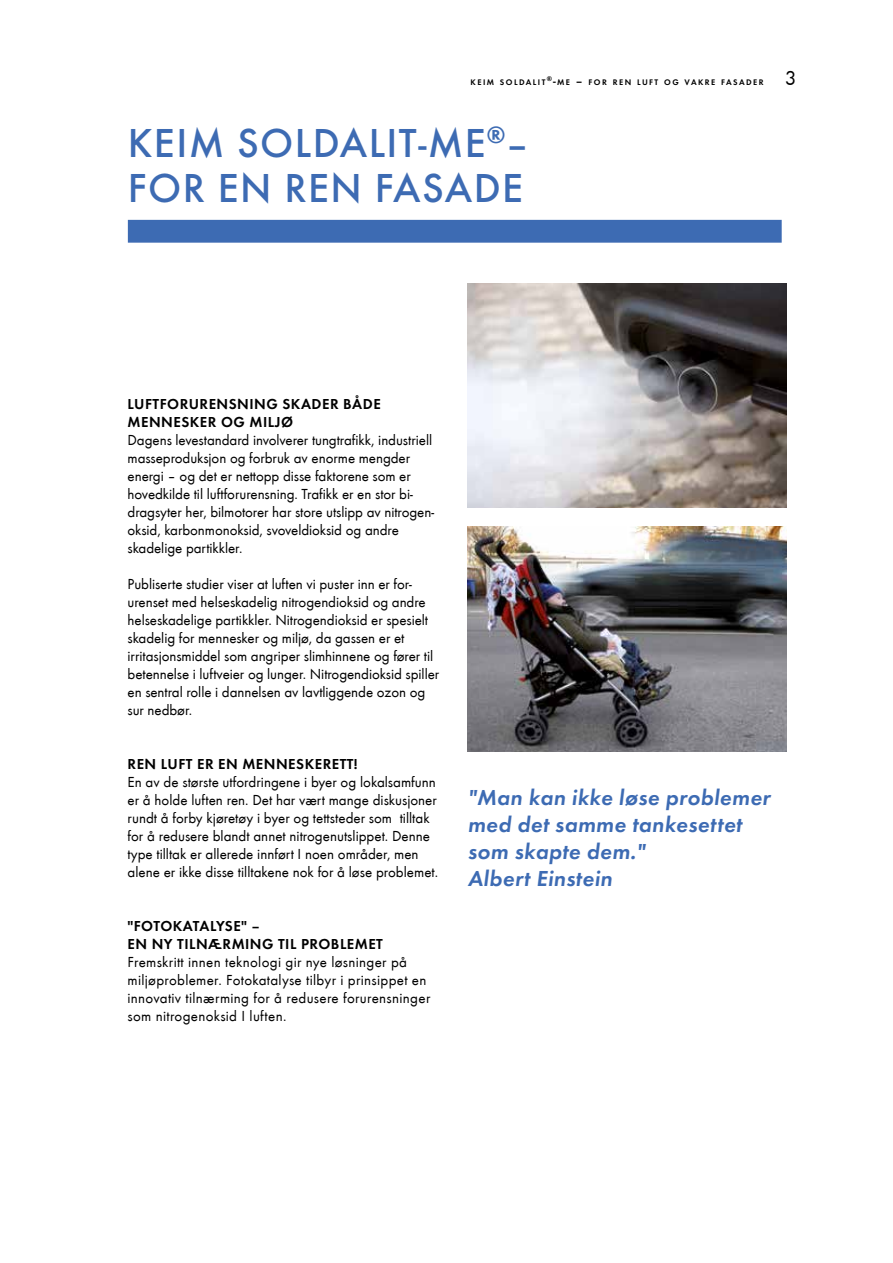
<style>
.page{position:relative;width:893px;height:1263px;background:#fff}
.page>*{position:absolute;margin:0;border:0;box-sizing:border-box;transform-origin:0 0}
.t1{font:500 42px/45px "Futura TOT";letter-spacing:.035em;color:#3d6bb3}
.t2{font:italic 600 22.5px/27px "Futura PT";letter-spacing:.02em;color:#3d6bb3}
.t3{font:21px "Futura T";color:#000}
.t4{font:15px/18px "Futura T";letter-spacing:-.005em;color:#000}
.t5{font:15px/18px "Futura T";letter-spacing:.02em;color:#000}
.t6{font:600 15px/18px "Futura TOT";letter-spacing:.035em;color:#000}
.t7{font:600 8.4px "Futura TOT";letter-spacing:.17em;color:#000}
.s1{font-size:12px}
</style>
<div class="page">
<div style="left:128px;top:220px;width:654px;height:23px;background:#3d6bb3"></div>
<img style="left:468px;top:283px;width:319px;height:224px">
<img style="left:468px;top:527px;width:319px;height:224px">
<p class="t7" style="left:471px;top:77px;width:295px">KEIM SOLDALIT<sup>®</sup><span class="s1">-</span>ME <span class="s1">–</span> FOR REN LUFT OG VAKRE FASADER</p>
<h3 class="t3" style="left:785px;top:66px;width:13px">3</h3>
<h1 class="t1" style="left:128px;top:120px;width:403px">KEIM SOLDALIT-ME<sup>®</sup>–<br>FOR EN REN FASADE</h1>
<p class="t6" style="left:128px;top:395px;width:255px">LUFTFORURENSNING SKADER BÅDE<br>MENNESKER OG MILJØ</p>
<p class="t4" style="left:128px;top:431px;width:308px">Dagens levestandard involverer tungtrafikk, industriell masseproduksjon og forbruk av enorme mengder energi – og det er nettopp disse faktorene som er hovedkilde til luftforurensning. Trafikk er en stor bi&shy;dragsyter her, bilmotorer har store utslipp av nitrogen&shy;oksid, karbonmonoksid, svoveldioksid og andre skadelige partikkler.</p>
<p class="t4" style="left:128px;top:575px;width:313px">Publiserte studier viser at luften vi puster inn er for&shy;urenset med helseskadelig nitrogendioksid og andre helseskadelige partikkler. Nitrogendioksid er spesielt skadelig for mennesker og miljø, da gassen er et irritasjonsmiddel som angriper slimhinnene og fører til betennelse i luftveier og lunger. Nitrogendioksid spiller en sentral rolle i dannelsen av lavtliggende ozon og sur nedbør.</p>
<p class="t6" style="left:128px;top:755px;width:232px">REN LUFT ER EN MENNESKERETT!</p>
<p class="t4" style="left:128px;top:773px;width:312px">En av de største utfordringene i byer og lokalsamfunn er å holde luften ren. Det har vært mange diskusjoner rundt å forby kjøretøy i byer og tettsteder som tilltak for å redusere blandt annet nitrogenutslippet. Denne type tilltak er allerede innført I noen områder, men alene er ikke disse tilltakene nok for å løse problemet.</p>
<p class="t6" style="left:128px;top:917px;width:257px">"FOTOKATALYSE" –<br>EN NY TILNÆRMING TIL PROBLEMET</p>
<p class="t5" style="left:128px;top:953px;width:304px">Fremskritt innen teknologi gir nye løsninger på miljøproblemer. Fotokatalyse tilbyr i prinsippet en innovativ tilnærming for å redusere forurensninger som nitrogenoksid I luften.</p>
<h2 class="t2" style="left:468px;top:784px;width:304px">"Man kan ikke løse problemer med det samme tankesettet som skapte dem."<br>Albert Einstein</h2>
</div>
